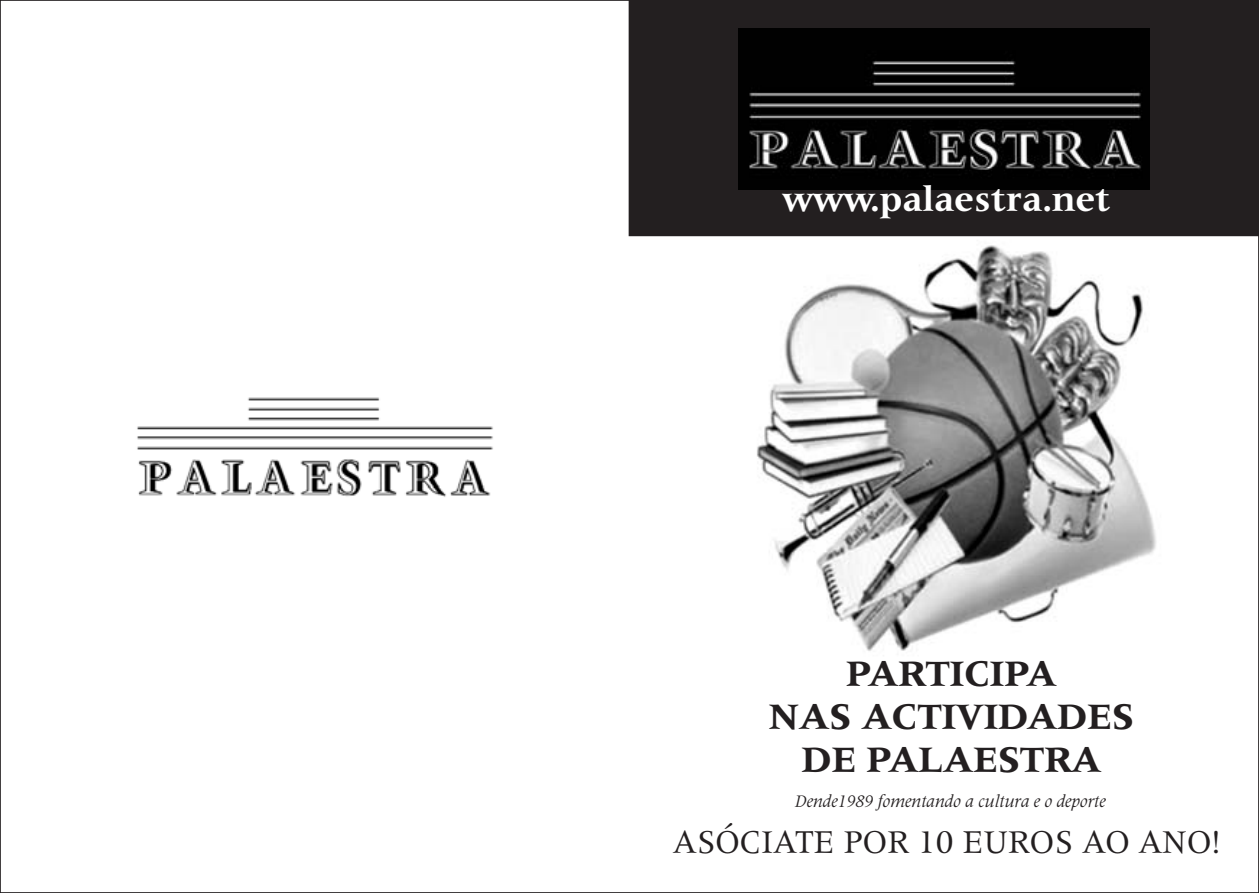
<style>
.page{position:relative;width:1259px;height:893px;background:#fff}
.page>*{position:absolute;margin:0;border:0;box-sizing:border-box;transform-origin:0 0}
.t1{font:700 37.8px/42.9px "Latin 725 BT";color:#231f20;text-align:center}
.t2{font:700 36px "Latin 725 BT";color:#fff}
.t3{font:34.2px "Latin 725 BT";color:#231f20}
.t4{font:italic 18px "Latin 725 BT";color:#231f20}
</style>
<div class="page">
<img style="left:734px;top:236px;width:432px;height:415px">
<div style="left:628px;top:0;width:631px;height:236px;background:#231f20"></div>
<img style="left:739px;top:29px;width:410px;height:160px">
<img style="left:137px;top:397px;width:356px;height:100px">
<h2 class="t2" style="left:783px;top:187px;width:329px">www.palaestra.net</h2>
<h1 class="t1" style="left:769px;top:656px;width:366px">PARTICIPA<br>NAS ACTIVIDADES<br>DE PALAESTRA</h1>
<p class="t4" style="left:795px;top:790px;width:313px">Dende1989 fomentando a cultura e o deporte</p>
<h3 class="t3" style="left:673px;top:829px;width:549px">ASÓCIATE POR 10 EUROS AO ANO!</h3>
</div>
